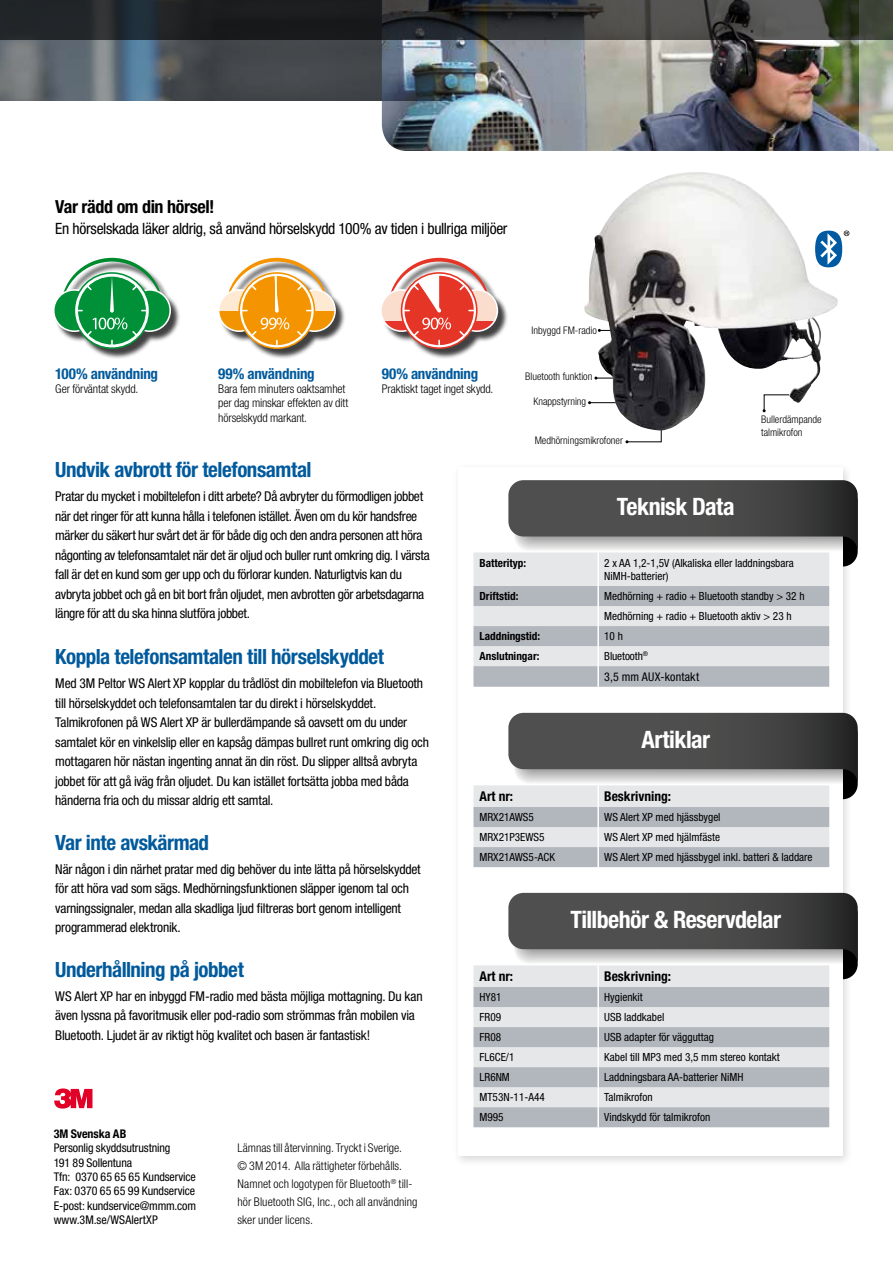
<style>
.page{position:relative;width:893px;height:1263px;background:#fff}
.page>*{position:absolute;margin:0;border:0;box-sizing:border-box;transform-origin:0 0}
.t1{font:700 condensed 24px "Helvetica Neue LT Std";letter-spacing:-.025em;color:#fff}
.t2{font:700 condensed 21px "Helvetica Neue LT Std";letter-spacing:-.02em;color:#005a9c}
.t3{font:700 condensed 18px "Helvetica Neue LT Std";letter-spacing:-.02em;color:#000}
.t4{font:condensed 15.6px "Helvetica Neue LT Std";letter-spacing:-.025em;color:#000}
.t5{font:700 condensed 15px "Helvetica Neue LT Std";letter-spacing:-.015em;color:#005a9c}
.t6{font:condensed 13.5px/19.5px "Helvetica Neue LT Std";letter-spacing:-.02em;color:#000}
.t7{font:700 condensed 13.5px "Helvetica Neue LT Std";color:#000}
.t8{font:300 condensed 12px/18px "Helvetica Neue LT Std";letter-spacing:-.005em;color:#000}
.t9{font:condensed 12px/14.4px "Helvetica Neue LT Std";letter-spacing:-.01em;color:#000}
.t10{font:condensed 12px "Helvetica Neue LT Std";letter-spacing:.015em;color:#000}
.t11{font:700 condensed 12px "Helvetica Neue LT Std";letter-spacing:-.005em;color:#000}
.t12{font:condensed 11.25px/13.5px "Helvetica Neue LT Std";color:#000}
.t13{font:700 condensed 11.25px "Helvetica Neue LT Std";color:#000}
.t14{font:300 condensed 10.5px/12.6px "Helvetica Neue LT Std";color:#000}
</style>
<div class="page">
<img style="left:382px;top:40px;width:477px;height:111px">
<div style="left:452px;top:462px;width:401px;height:705px;background:#000;opacity:.15"></div>
<div style="left:458px;top:467px;width:385px;height:688px;background:#fff"></div>
<svg style="left:508px;top:893px;width:350px;height:86px;background:#666565"></svg>
<img style="left:0;top:40px;width:486px;height:61px">
<svg style="left:54px;top:1088px;width:38px;height:20px"></svg>
<svg style="left:859px;top:40px;width:34px;height:111px;background:#b1b7a5"></svg>
<div style="left:55px;top:259px;width:454px;height:100px;background:#000;opacity:.75"></div>
<svg style="left:381px;top:290px;width:41px;height:41px"></svg>
<div style="left:380px;top:289px;width:43px;height:43px;border:2px solid #fff;border-radius:50%"></div>
<svg style="left:456px;top:290px;width:41px;height:41px"></svg>
<div style="left:455px;top:289px;width:43px;height:43px;border:2px solid #fff;border-radius:50%"></div>
<svg style="left:294px;top:290px;width:41px;height:41px"></svg>
<div style="left:293px;top:289px;width:43px;height:43px;border:2px solid #fff;border-radius:50%"></div>
<div style="left:54px;top:290px;width:41px;height:41px;background:#009037;border-radius:50%"></div>
<div style="left:53px;top:289px;width:43px;height:43px;border:2px solid #fff;border-radius:50%"></div>
<svg style="left:388px;top:258px;width:102px;height:92px"></svg>
<svg style="left:61px;top:258px;width:267px;height:88px"></svg>
<svg style="left:473px;top:480px;width:385px;height:207px;background:#b0b2b4"></svg>
<hr style="left:597px;top:552px;width:2px;height:34px;background:#fff">
<hr style="left:597px;top:586px;width:2px;height:20px;background:#fff">
<hr style="left:597px;top:606px;width:2px;height:20px;background:#fff">
<hr style="left:597px;top:626px;width:2px;height:20px;background:#fff">
<hr style="left:597px;top:646px;width:2px;height:20px;background:#fff">
<hr style="left:597px;top:666px;width:2px;height:21px;background:#fff">
<svg style="left:473px;top:713px;width:385px;height:154px;background:#a4a5a7"></svg>
<hr style="left:597px;top:785px;width:2px;height:22px;background:#fff">
<hr style="left:597px;top:807px;width:2px;height:20px;background:#fff">
<hr style="left:597px;top:827px;width:2px;height:20px;background:#fff">
<hr style="left:597px;top:847px;width:2px;height:20px;background:#fff">
<div style="left:473px;top:965px;width:356px;height:22px;background:#e5e7e9"></div>
<svg style="left:473px;top:987px;width:356px;height:140px;background:#c8ccd0"></svg>
<hr style="left:597px;top:965px;width:2px;height:22px;background:#fff">
<hr style="left:597px;top:987px;width:2px;height:20px;background:#fff">
<hr style="left:597px;top:1007px;width:2px;height:20px;background:#fff">
<hr style="left:597px;top:1027px;width:2px;height:20px;background:#fff">
<hr style="left:597px;top:1047px;width:2px;height:20px;background:#fff">
<hr style="left:597px;top:1067px;width:2px;height:20px;background:#fff">
<hr style="left:597px;top:1087px;width:2px;height:20px;background:#fff">
<hr style="left:597px;top:1107px;width:2px;height:20px;background:#fff">
<img style="left:584px;top:172px;width:233px;height:258px">
<svg style="left:0;top:0;width:893px;height:40px;background:#2e3030"></svg>
<svg style="left:815px;top:231px;width:34px;height:36px"></svg>
<svg style="left:598px;top:329px;width:16px;height:3px"></svg>
<hr style="left:596px;top:378px;width:38px;height:1px;background:#000">
<hr style="left:589px;top:402px;width:32px;height:1px;background:#000">
<svg style="left:619px;top:401px;width:44px;height:42px"></svg>
<svg style="left:763px;top:393px;width:35px;height:19px"></svg>
<h3 class="t3" style="left:55px;top:196px;width:161px">Var rädd om din hörsel!</h3>
<p class="t4" style="left:55px;top:219px;width:454px">En hörselskada läker aldrig, så använd hörselskydd 100% av tiden i bullriga miljöer</p>
<p class="t14" style="left:532px;top:324px;width:67px">Inbyggd FM-radio</p>
<p class="t5" style="left:55px;top:364px;width:104px">100% användning</p>
<p class="t8" style="left:55px;top:380px;width:85px">Ger förväntat skydd.</p>
<p class="t5" style="left:218px;top:364px;width:98px">99% användning</p>
<p class="t8" style="left:218px;top:381px;width:132px;line-height:14.4px">Bara fem minuters oaktsamhet per dag minskar effekten av ditt hörselskydd markant.</p>
<p class="t5" style="left:382px;top:364px;width:98px">90% användning</p>
<p class="t8" style="left:382px;top:380px;width:113px">Praktiskt taget inget skydd.</p>
<p class="t14" style="left:525px;top:370px;width:69px">Bluetooth funktion</p>
<p class="t14" style="left:533px;top:395px;width:54px">Knappstyrning</p>
<p class="t14" style="left:535px;top:434px;width:90px">Medhörningsmikrofoner</p>
<p class="t14" style="left:761px;top:413px;width:62px">Bullerdämpande talmikrofon</p>
<h2 class="t2" style="left:55px;top:457px;width:258px">Undvik avbrott för telefonsamtal</h2>
<p class="t6" style="left:55px;top:486px;width:376px">Pratar du mycket i mobiltelefon i ditt arbete? Då avbryter du förmodligen jobbet när det ringer för att kunna hålla i telefonen istället. Även om du kör handsfree märker du säkert hur svårt det är för både dig och den andra personen att höra någonting av telefonsamtalet när det är oljud och buller runt omkring dig. I värsta fall är det en kund som ger upp och du förlorar kunden. Naturligtvis kan du avbryta jobbet och gå en bit bort från oljudet, men avbrotten gör arbetsdagarna längre för att du ska hinna slutföra jobbet.</p>
<h2 class="t2" style="left:55px;top:644px;width:330px">Koppla telefonsamtalen till hörselskyddet</h2>
<p class="t6" style="left:55px;top:673px;width:375px">Med 3M Peltor WS Alert XP kopplar du trådlöst din mobiltelefon via Bluetooth till hörselskyddet och telefonsamtalen tar du direkt i hörselskyddet.<br>Talmikrofonen på WS Alert XP är bullerdämpande så oavsett om du under samtalet kör en vinkelslip eller en kapsåg dämpas bullret runt omkring dig och mottagaren hör nästan ingenting annat än din röst. Du slipper alltså avbryta jobbet för att gå iväg från oljudet. Du kan istället fortsätta jobba med båda händerna fria och du missar aldrig ett samtal.</p>
<h2 class="t2" style="left:55px;top:830px;width:155px">Var inte avskärmad</h2>
<p class="t6" style="left:55px;top:859px;width:367px">När någon i din närhet pratar med dig behöver du inte lätta på hörselskyddet för att höra vad som sägs. Medhörningsfunktionen släpper igenom tal och varningssignaler, medan alla skadliga ljud filtreras bort genom intelligent programmerad elektronik.</p>
<h2 class="t2" style="left:55px;top:957px;width:190px">Underhållning på jobbet</h2>
<p class="t6" style="left:55px;top:986px;width:369px">WS Alert XP har en inbyggd FM-radio med bästa möjliga mottagning. Du kan även lyssna på favoritmusik eller pod-radio som strömmas från mobilen via<br>Bluetooth. Ljudet är av riktigt hög kvalitet och basen är fantastisk!</p>
<p class="t11" style="left:54px;top:1126px;width:74px">3M Svenska AB</p>
<p class="t9" style="left:54px;top:1140px;width:144px">Personlig skyddsutrustning<br>191 89 Sollentuna<br>Tfn: 0370 65 65 65 Kundservice<br>Fax: 0370 65 65 99 Kundservice<br>E-post: kundservice@mmm.com www.3M.se/WSAlertXP</p>
<p class="t8" style="left:237px;top:1139px;width:181px">Lämnas till återvinning. Tryckt i Sverige.<br>© 3M 2014. Alla rättigheter förbehålls.<br>Namnet och logotypen för Bluetooth<sup>®</sup> till&shy;hör Bluetooth SIG, Inc., och all användning sker under licens.</p>
<h1 class="t1" style="left:617px;top:492px;width:119px">Teknisk Data</h1>
<p class="t13" style="left:479px;top:556px;width:48px">Batterityp:</p>
<p class="t12" style="left:604px;top:556px;width:191px">2 x AA 1,2-1,5V (Alkaliska eller laddningsbara<br>NiMH-batterier)</p>
<p class="t13" style="left:479px;top:589px;width:40px">Driftstid:</p>
<p class="t12" style="left:604px;top:586px;width:202px;line-height:20.1px">Medhörning + radio + Bluetooth standby &gt; 32 h<br>Medhörning + radio + Bluetooth aktiv &gt; 23 h</p>
<p class="t13" style="left:479px;top:629px;width:62px">Laddningstid:</p>
<p class="t12" style="left:604px;top:629px;width:20px">10 h</p>
<p class="t13" style="left:479px;top:649px;width:61px">Anslutningar:</p>
<p class="t12" style="left:604px;top:649px;width:45px">Bluetooth<sup>®</sup></p>
<p class="t10" style="left:604px;top:669px;width:96px">3,5 mm AUX-kontakt</p>
<h1 class="t1" style="left:641px;top:725px;width:70px">Artiklar</h1>
<p class="t7" style="left:479px;top:788px;width:35px">Art nr:</p>
<p class="t7" style="left:604px;top:788px;width:68px">Beskrivning:</p>
<p class="t12" style="left:479px;top:810px;width:56px">MRX21AWS5</p>
<p class="t12" style="left:604px;top:810px;width:118px">WS Alert XP med hjässbygel</p>
<p class="t12" style="left:479px;top:830px;width:67px">MRX21P3EWS5</p>
<p class="t12" style="left:604px;top:830px;width:117px">WS Alert XP med hjälmfäste</p>
<p class="t12" style="left:479px;top:850px;width:77px">MRX21AWS5-ACK</p>
<p class="t12" style="left:604px;top:850px;width:210px">WS Alert XP med hjässbygel inkl. batteri &amp; laddare</p>
<h1 class="t1" style="left:570px;top:905px;width:212px">Tillbehör &amp; Reservdelar</h1>
<p class="t7" style="left:479px;top:968px;width:35px">Art nr:</p>
<p class="t7" style="left:604px;top:968px;width:68px">Beskrivning:</p>
<p class="t12" style="left:479px;top:990px;width:24px">HY81</p>
<p class="t12" style="left:604px;top:990px;width:40px">Hygienkit</p>
<p class="t12" style="left:479px;top:1010px;width:23px">FR09</p>
<p class="t12" style="left:604px;top:1010px;width:62px">USB laddkabel</p>
<p class="t12" style="left:479px;top:1030px;width:23px">FR08</p>
<p class="t12" style="left:604px;top:1030px;width:111px">USB adapter för vägguttag</p>
<p class="t12" style="left:479px;top:1050px;width:36px">FL6CE/1</p>
<p class="t12" style="left:604px;top:1050px;width:177px">Kabel till MP3 med 3,5 mm stereo kontakt</p>
<p class="t12" style="left:479px;top:1070px;width:32px">LR6NM</p>
<p class="t12" style="left:604px;top:1070px;width:141px">Laddningsbara AA-batterier NiMH</p>
<p class="t12" style="left:479px;top:1090px;width:67px">MT53N-11-A44</p>
<p class="t12" style="left:604px;top:1090px;width:50px">Talmikrofon</p>
<p class="t12" style="left:479px;top:1110px;width:26px">M995</p>
<p class="t12" style="left:604px;top:1110px;width:108px">Vindskydd för talmikrofon</p>
</div>
